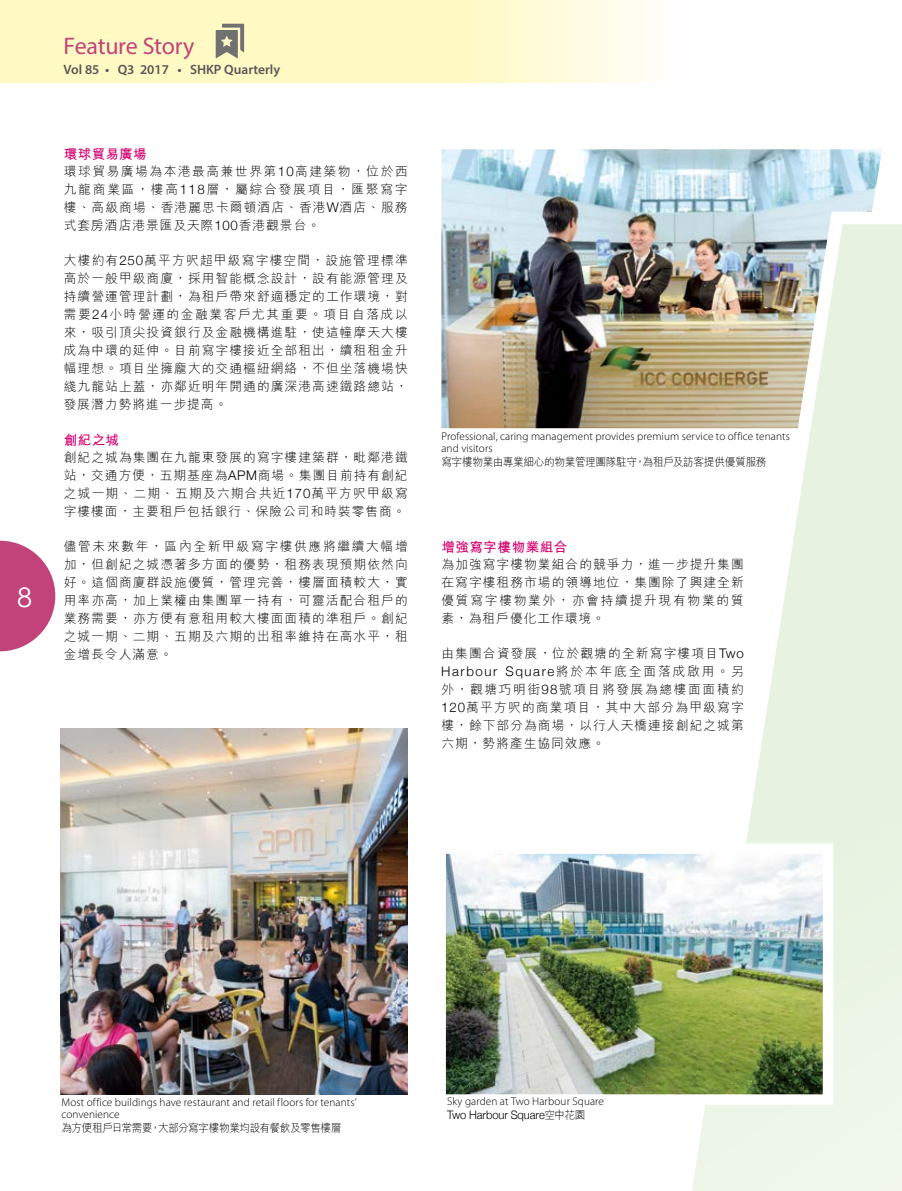
<style>
.page{position:relative;width:902px;height:1191px;background:#fff}
.page>*{position:absolute;margin:0;border:0;box-sizing:border-box;transform-origin:0 0}
.t1{font:27px "Century Gothic";color:#fff}
.t2{font:24px "Myriad Pro";letter-spacing:-.01em;color:#c1437a}
.t3{font:600 13.5px "Myriad Pro";color:#595757}
.t4{font:700 13.5px "M Hei HK";letter-spacing:.03em;color:#d6006f}
.t5{font:300 13.2px "Helvetica Neue";letter-spacing:.115em;color:#000}
.t6{font:300 12.75px/18px "M Hei HK";letter-spacing:.08em;color:#000;text-align:justify}
.t7{font:300 11.7px "Helvetica Neue";letter-spacing:-.005em;color:#000;scale:.95 1}
.t8{font:300 11.25px/12px "Myriad Pro";letter-spacing:.005em;color:#000}
.t9{font:300 11.25px "M Hei HK";letter-spacing:-.045em;color:#000;scale:.95 1}
.s1{font-family:"Helvetica Neue";font-size:13.2px}
.s2{font-family:"M Hei HK";font-size:12.75px}
.s3{font-family:"M Hei HK";font-size:11.25px}
</style>
<div class="page">
<img style="left:441px;top:149px;width:441px;height:279px">
<svg style="left:654px;top:203px;width:247px;height:988px"></svg>
<img style="left:447px;top:855px;width:374px;height:237px">
<div style="left:435px;top:843px;width:398px;height:261px;border:11px solid #fff"></div>
<img style="left:61px;top:729px;width:346px;height:366px">
<svg style="left:0;top:0;width:650px;height:83px;fill:#fffac4"></svg>
<svg style="left:0;top:541px;width:55px;height:110px"></svg>
<svg style="left:216px;top:24px;width:28px;height:34px"></svg>
<h1 class="t1" style="left:17px;top:581px;width:16px">8</h1>
<h2 class="t2" style="left:63px;top:31px;width:132px">Feature Story</h2>
<p class="t3" style="left:63px;top:61px;width:218px">Vol 85 • Q3 2017 • SHKP Quarterly</p>
<p class="t4" style="left:64px;top:144px;width:84px">環球貿易廣場</p>
<p class="t6" style="left:64px;top:162px;width:345px">環球貿易廣場為本港最高兼世界第<span class="s1">10</span>高建築物，位於西九龍商業區，樓高<span class="s1">118</span>層，屬綜合發展項目，匯聚寫字樓、高級商場、香港麗思卡爾頓酒店、香港<span class="s1">W</span>酒店、服務式套房酒店港景匯及天際<span class="s1">100</span>香港觀景台。</p>
<p class="t6" style="left:64px;top:251px;width:345px">大樓約有<span class="s1">250</span>萬平方呎超甲級寫字樓空間，設施管理標準高於一般甲級商廈，採用智能概念設計，設有能源管理及持續營運管理計劃，為租戶帶來舒適穩定的工作環境，對需要<span class="s1">24</span>小時營運的金融業客戶尤其重要。項目自落成以來，吸引頂尖投資銀行及金融機構進駐，使這幢摩天大樓成為中環的延伸。目前寫字樓接近全部租出，續租租金升幅理想。項目坐擁龐大的交通樞紐網絡，不但坐落機場快綫九龍站上蓋，亦鄰近明年開通的廣深港高速鐵路總站，發展潛力勢將進一步提高。</p>
<p class="t4" style="left:64px;top:430px;width:57px">創紀之城</p>
<p class="t6" style="left:64px;top:448px;width:345px">創紀之城為集團在九龍東發展的寫字樓建築群，毗鄰港鐵站，交通方便，五期基座為<span class="s1">APM</span>商場。集團目前持有創紀之城一期、二期、五期及六期合共近<span class="s1">170</span>萬平方呎甲級寫字樓樓面，主要租戶包括銀行、保險公司和時裝零售商。</p>
<p class="t6" style="left:64px;top:537px;width:345px">儘管未來數年，區內全新甲級寫字樓供應將繼續大幅增加，但創紀之城憑著多方面的優勢，租務表現預期依然向好。這個商廈群設施優質，管理完善，樓層面積較大，實用率亦高，加上業權由集團單一持有，可靈活配合租戶的業務需要，亦方便有意租用較大樓面面積的準租戶。創紀之城一期、二期、五期及六期的出租率維持在高水平，租金增長令人滿意。</p>
<p class="t4" style="left:441px;top:537px;width:127px">增強寫字樓物業組合</p>
<p class="t8" style="left:441px;top:430px;width:350px">Professional, caring management provides premium service to office tenants and visitors</p>
<p class="t9" style="left:441px;top:456px;width:344px">寫字樓物業由專業細心的物業管理團隊駐守，為租戶及訪客提供優質服務</p>
<p class="t6" style="left:441px;top:555px;width:304px">為加強寫字樓物業組合的競爭力，進一步提升集團在寫字樓租務市場的領導地位，集團除了興建全新優質寫字樓物業外，亦會持續提升現有物業的質素，為租戶優化工作環境。</p>
<p class="t6" style="left:441px;top:644px;width:304px">由集團合資發展，位於觀塘的全新寫字樓項目<span class="s1">Two</span></p>
<p class="t5" style="left:441px;top:661px;width:304px">Harbour Square<span class="s2">將於本年底全面落成啟用。另</span></p>
<p class="t6" style="left:441px;top:680px;width:304px">外，觀塘巧明街<span class="s1">98</span>號項目將發展為總樓面面積約<span class="s1">120</span>萬平方呎的商業項目，其中大部分為甲級寫字樓，餘下部分為商場，以行人天橋連接創紀之城第六期，勢將產生協同效應。</p>
<p class="t8" style="left:61px;top:1096px;width:297px">Most office buildings have restaurant and retail floors for tenants’ convenience</p>
<p class="t9" style="left:61px;top:1122px;width:296px">為方便租戶日常需要，大部分寫字樓物業均設有餐飲及零售樓層</p>
<p class="t8" style="left:447px;top:1095px;width:158px">Sky garden at Two Harbour Square</p>
<p class="t7" style="left:447px;top:1105px;width:147px">Two Harbour Square<span class="s3">空中花園</span></p>
</div>
